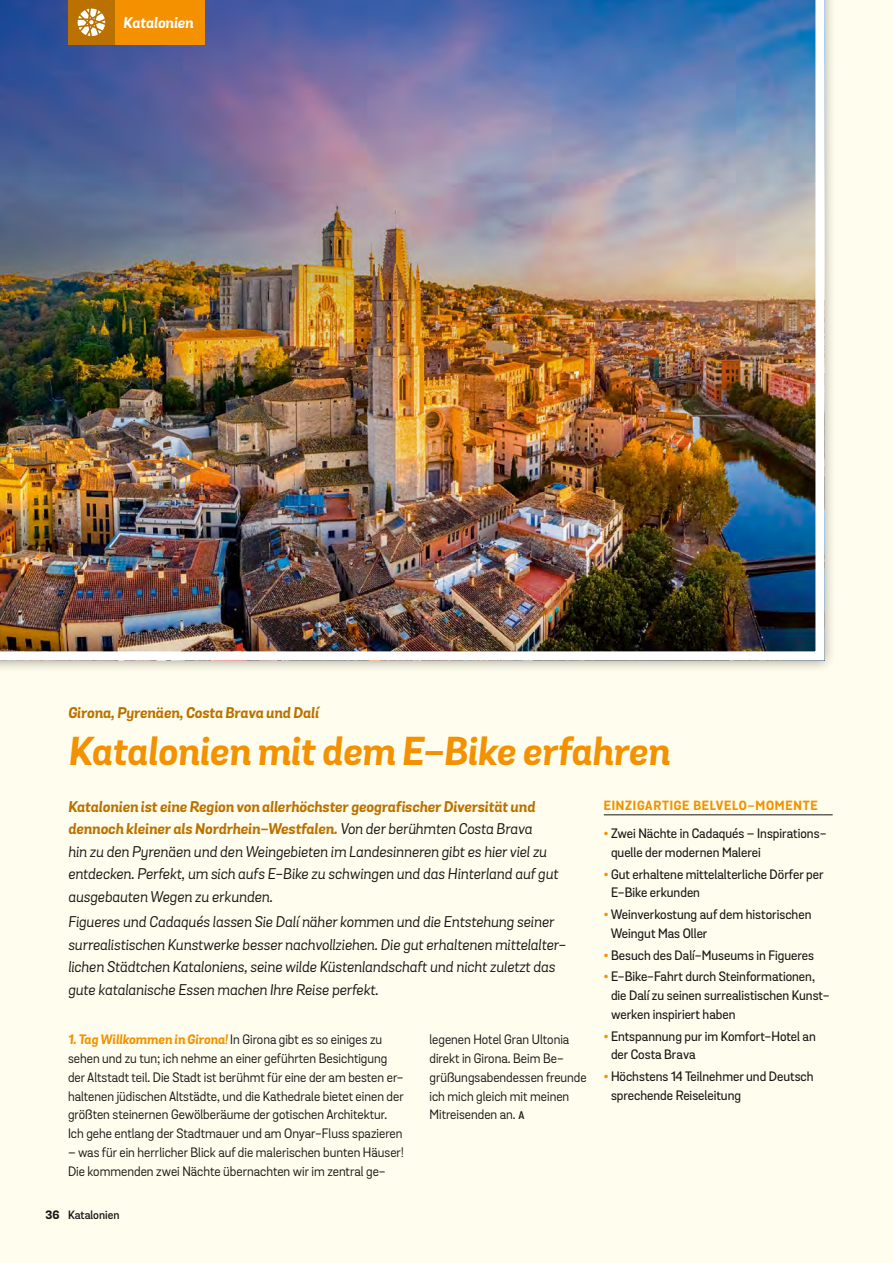
<style>
.page{position:relative;width:893px;height:1263px;background:#fffded}
.page>*{position:absolute;margin:0;border:0;box-sizing:border-box;transform-origin:0 0}
.t1{font:italic 700 39px "Grota Sans";color:#f39100}
.t2{font:italic 15px/22.5px "Grota Sans";color:#181716}
.t3{font:italic 700 15px "Grota Sans";color:#ba7100}
.t4{font:italic 700 15px "Grota Sans";color:#fff}
.t5{font:13.2px/18.8px "Grota Sans";color:#181716}
.t6{font:500 13.2px/18.8px "Grota Sans";color:#181716}
.t7{font:700 12.9px "Grota Sans";letter-spacing:.06em;color:#f39100}
.t8{font:600 11.7px "Grota Sans";color:#181716}
.s1{font-weight:700;color:#ba7100}
.s2{font-weight:700;font-style:italic;color:#f39100}
.s3{font-weight:700}
.s4{font-weight:600;font-size:10.8px}
.s5{font-weight:900;color:#f39100}
</style>
<div class="page">
<hr style="left:604px;top:814px;width:229px;height:1px;background:#181716">
<div style="left:0;top:0;width:836px;height:672px;background:#181716;opacity:.4"></div>
<img style="left:0;top:0;width:825px;height:660px">
<div style="left:115px;top:0;width:90px;height:45px;background:#f39100"></div>
<div style="left:68px;top:0;width:47px;height:45px;background:#ba7100"></div>
<svg style="left:78px;top:9px;width:27px;height:27px"></svg>
<p class="t4" style="left:123px;top:13px;width:72px">Katalonien</p>
<p class="t3" style="left:68px;top:704px;width:252px">Girona, Pyrenäen, Costa Brava und Dalí</p>
<h1 class="t1" style="left:68px;top:727px;width:603px">Katalonien mit dem E-Bike erfahren</h1>
<p class="t2" style="left:68px;top:796px;width:492px"><span class="s1">Katalonien ist eine Region von allerhöchster geografischer Diversität und dennoch kleiner als Nordrhein-Westfalen.</span> Von der berühmten Costa Brava<br>hin zu den Pyrenäen und den Weingebieten im Landesinneren gibt es hier viel zu entdecken. Perfekt, um sich aufs E-Bike zu schwingen und das Hinterland auf gut ausgebauten Wegen zu erkunden.</p>
<p class="t2" style="left:68px;top:911px;width:499px">Figueres und Cadaqués lassen Sie Dalí näher kommen und die Entstehung seiner surrealistischen Kunstwerke besser nachvollziehen. Die gut erhaltenen mittelalter&shy;lichen Städtchen Kataloniens, seine wilde Küstenlandschaft und nicht zuletzt das gute katalanische Essen machen Ihre Reise perfekt.</p>
<p class="t5" style="left:68px;top:1031px;width:337px"><span class="s2">1. Tag Willkommen in Girona!</span> In Girona gibt es so einiges zu sehen und zu tun; ich nehme an einer geführten Besichtigung der Altstadt teil. Die Stadt ist berühmt für eine der am besten er&shy;haltenen jüdischen Altstädte, und die Kathedrale bietet einen der größten steinernen Gewölberäume der gotischen Architektur.<br>Ich gehe entlang der Stadtmauer und am Onyar-Fluss spazieren</p>
<p class="t5" style="left:68px;top:1143px;width:337px">– was für ein herrlicher Blick auf die malerischen bunten Häuser!<br>Die kommenden zwei Nächte übernachten wir im zentral ge-</p>
<p class="t8" style="left:46px;top:1207px;width:75px"><span class="s3">36</span> Katalonien</p>
<p class="t5" style="left:429px;top:1031px;width:159px">legenen Hotel Gran Ultonia direkt in Girona. Beim Be&shy;grüßungsabendessen freunde ich mich gleich mit meinen<br>Mitreisenden an. <span class="s4">A</span></p>
<p class="t7" style="left:604px;top:798px;width:215px">EINZIGARTIGE BELVELO-MOMENTE</p>
<p class="t6" style="left:611px;top:824px;width:217px;text-indent:-7px"><span class="s5">•</span> Zwei Nächte in Cadaqués – Inspirations&shy;quelle der modernen Malerei</p>
<p class="t6" style="left:611px;top:865px;width:214px;text-indent:-7px"><span class="s5">•</span> Gut erhaltene mittelalterliche Dörfer per<br>E-Bike erkunden</p>
<p class="t6" style="left:611px;top:905px;width:202px;text-indent:-7px"><span class="s5">•</span> Weinverkostung auf dem historischen<br>Weingut Mas Oller</p>
<p class="t6" style="left:604px;top:946px;width:212px"><span class="s5">•</span> Besuch des Dalí-Museums in Figueres</p>
<p class="t6" style="left:611px;top:968px;width:219px;text-indent:-7px"><span class="s5">•</span> E-Bike-Fahrt durch Steinformationen, die Dalí zu seinen surrealistischen Kunst&shy;werken inspiriert haben</p>
<p class="t6" style="left:611px;top:1027px;width:206px;text-indent:-7px"><span class="s5">•</span> Entspannung pur im Komfort-Hotel an der Costa Brava</p>
<p class="t6" style="left:611px;top:1067px;width:204px;text-indent:-7px"><span class="s5">•</span> Höchstens 14 Teilnehmer und Deutsch sprechende Reiseleitung</p>
</div>
